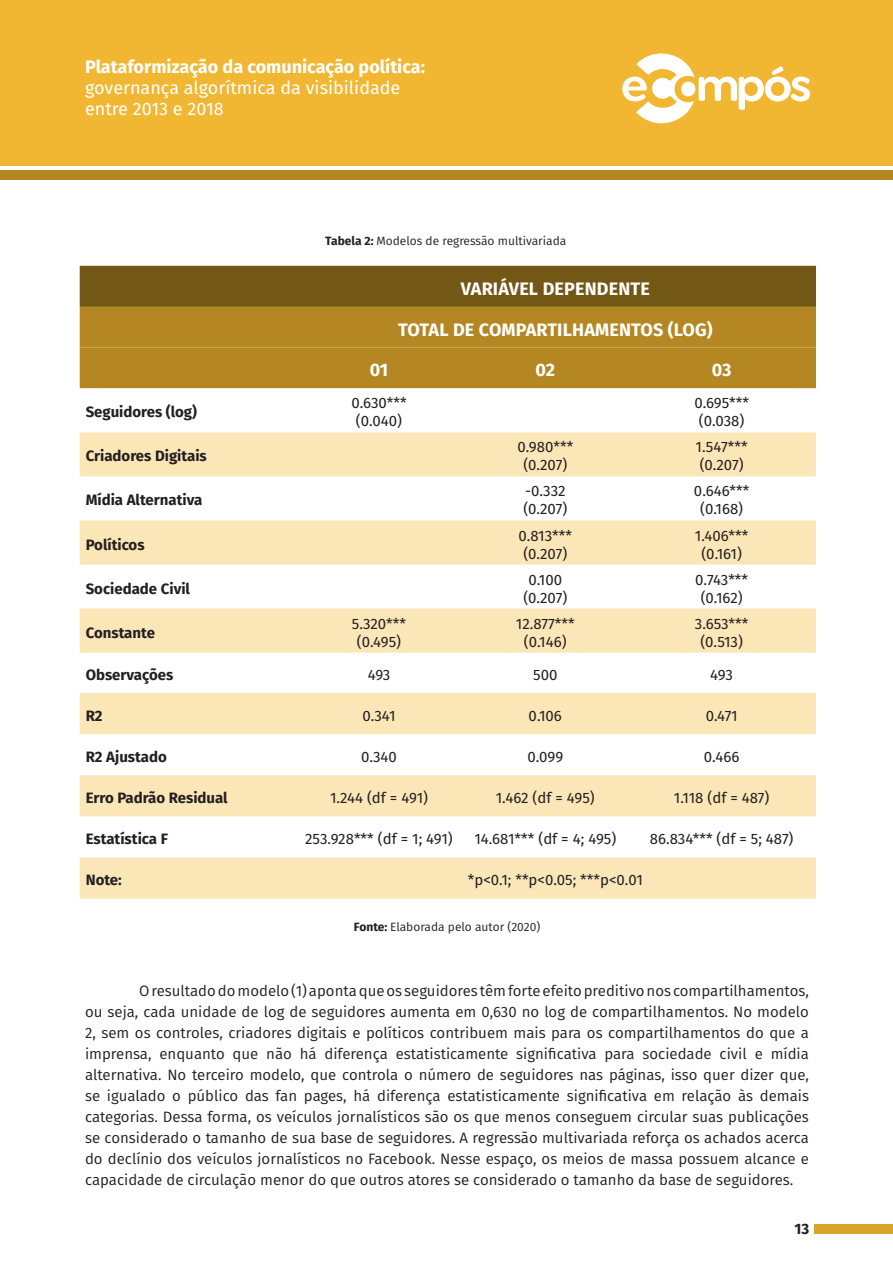
<style>
.page{position:relative;width:893px;height:1263px;background:#fff}
.page>*{position:absolute;margin:0;border:0;box-sizing:border-box;transform-origin:0 0}
.t1{font:700 18px "Fira Sans";color:#fff}
.t2{font:18px/21px "Fira Sans";color:#fff}
.Texto{font:15px/21px "Fira Sans";color:#231f20;text-align:justify}
.t3{font:15px "Fira Sans";color:#231f20}
.t4{font:700 15px "Fira Sans";color:#231f20}
.t5{font:12px "Fira Sans";color:#231f20}
.s1{font-weight:700}
</style>
<div class="page">
<div style="left:0;top:0;width:893px;height:166px;background:#f2b732"></div>
<div style="left:0;top:170px;width:893px;height:10px;background:#b48723"></div>
<div style="left:814px;top:1224px;width:79px;height:9px;background:#d9a42c"></div>
<svg style="left:622px;top:53px;width:188px;height:71px"></svg>
<svg style="left:80px;top:266px;width:736px;height:122px;background:#9e771e"></svg>
<svg style="left:80px;top:432px;width:736px;height:466px;fill:#fae6b7"></svg>
<p class="t1" style="left:85px;top:52px;width:341px">Plataformização da comunicação política:</p>
<p class="t2" style="left:85px;top:77px;width:317px">governança algorítmica da visibilidade entre 2013 e 2018</p>
<p class="t4" style="left:86px;top:400px;width:113px">Seguidores (log)</p>
<p class="t4" style="left:86px;top:444px;width:123px">Criadores Digitais</p>
<p class="t4" style="left:86px;top:488px;width:118px">Mídia Alternativa</p>
<p class="t4" style="left:86px;top:532px;width:60px">Políticos</p>
<p class="t4" style="left:86px;top:576px;width:106px">Sociedade Civil</p>
<p class="t4" style="left:86px;top:620px;width:71px">Constante</p>
<p class="t5" style="left:325px;top:232px;width:243px"><span class="s1">Tabela 2:</span> Modelos de regressão multivariada</p>
<p class="t1" style="left:461px;top:273px;width:191px">VARIÁVEL DEPENDENTE</p>
<p class="t1" style="left:398px;top:314px;width:316px">TOTAL DE COMPARTILHAMENTOS (LOG)</p>
<p class="t1" style="left:370px;top:355px;width:20px">01</p>
<p class="t1" style="left:535px;top:355px;width:21px">02</p>
<p class="t1" style="left:712px;top:355px;width:21px">03</p>
<p class="t3" style="left:351px;top:392px;width:57px">0.630***</p>
<p class="t3" style="left:356px;top:410px;width:48px">(0.040)</p>
<p class="t3" style="left:352px;top:612px;width:56px">5.320***</p>
<p class="t3" style="left:357px;top:630px;width:46px">(0.495)</p>
<p class="t3" style="left:517px;top:436px;width:57px">0.980***</p>
<p class="t3" style="left:523px;top:454px;width:45px">(0.207)</p>
<p class="t3" style="left:525px;top:480px;width:42px">-0.332</p>
<p class="t3" style="left:523px;top:498px;width:45px">(0.207)</p>
<p class="t3" style="left:518px;top:524px;width:55px">0.813***</p>
<p class="t3" style="left:523px;top:542px;width:45px">(0.207)</p>
<p class="t3" style="left:528px;top:568px;width:35px">0.100</p>
<p class="t3" style="left:523px;top:586px;width:45px">(0.207)</p>
<p class="t3" style="left:516px;top:612px;width:60px">12.877***</p>
<p class="t3" style="left:524px;top:630px;width:44px">(0.146)</p>
<p class="t3" style="left:694px;top:392px;width:56px">0.695***</p>
<p class="t3" style="left:699px;top:410px;width:47px">(0.038)</p>
<p class="t3" style="left:696px;top:436px;width:54px">1.547***</p>
<p class="t3" style="left:700px;top:454px;width:45px">(0.207)</p>
<p class="t3" style="left:694px;top:480px;width:57px">0.646***</p>
<p class="t3" style="left:700px;top:498px;width:44px">(0.168)</p>
<p class="t3" style="left:695px;top:524px;width:55px">1.406***</p>
<p class="t3" style="left:701px;top:542px;width:42px">(0.161)</p>
<p class="t3" style="left:695px;top:568px;width:55px">0.743***</p>
<p class="t3" style="left:701px;top:586px;width:43px">(0.162)</p>
<p class="t3" style="left:695px;top:612px;width:55px">3.653***</p>
<p class="t3" style="left:700px;top:630px;width:44px">(0.513)</p>
<p class="t4" style="left:86px;top:662px;width:89px">Observações</p>
<p class="t3" style="left:368px;top:663px;width:24px">493</p>
<p class="t3" style="left:533px;top:663px;width:26px">500</p>
<p class="t3" style="left:710px;top:663px;width:24px">493</p>
<p class="t4" style="left:86px;top:703px;width:19px">R2</p>
<p class="t3" style="left:362px;top:704px;width:35px">0.341</p>
<p class="t3" style="left:529px;top:704px;width:35px">0.106</p>
<p class="t3" style="left:706px;top:704px;width:33px">0.471</p>
<p class="t4" style="left:86px;top:744px;width:83px">R2 Ajustado</p>
<p class="t3" style="left:361px;top:745px;width:37px">0.340</p>
<p class="t3" style="left:527px;top:745px;width:37px">0.099</p>
<p class="t3" style="left:704px;top:745px;width:37px">0.466</p>
<p class="t4" style="left:86px;top:785px;width:143px">Erro Padrão Residual</p>
<p class="t3" style="left:330px;top:786px;width:99px">1.244 (df = 491)</p>
<p class="t3" style="left:496px;top:786px;width:101px">1.462 (df = 495)</p>
<p class="t3" style="left:674px;top:786px;width:97px">1.118 (df = 487)</p>
<p class="t4" style="left:86px;top:826px;width:84px">Estatística F</p>
<p class="t3" style="left:305px;top:827px;width:149px">253.928*** (df = 1; 491)</p>
<p class="t3" style="left:474px;top:827px;width:143px">14.681*** (df = 4; 495)</p>
<p class="t3" style="left:650px;top:827px;width:145px">86.834*** (df = 5; 487)</p>
<p class="t4" style="left:86px;top:867px;width:38px">Note:</p>
<p class="t3" style="left:468px;top:868px;width:176px">*p&lt;0.1; **p&lt;0.05; ***p&lt;0.01</p>
<p class="t5" style="left:354px;top:918px;width:188px"><span class="s1">Fonte:</span> Elaborada pelo autor (2020)</p>
<p class="Texto" style="left:85px;top:980px;width:725px;text-indent:54px">O resultado do modelo (1) aponta que os seguidores têm forte efeito preditivo nos compartilhamentos, ou seja, cada unidade de log de seguidores aumenta em 0,630 no log de compartilhamentos. No modelo 2, sem os controles, criadores digitais e políticos contribuem mais para os compartilhamentos do que a imprensa, enquanto que não há diferença estatisticamente significativa para sociedade civil e mídia alternativa. No terceiro modelo, que controla o número de seguidores nas páginas, isso quer dizer que, se igualado o público das fan pages, há diferença estatisticamente significativa em relação às demais categorias. Dessa forma, os veículos jornalísticos são os que menos conseguem circular suas publicações se considerado o tamanho de sua base de seguidores. A regressão multivariada reforça os achados acerca do declínio dos veículos jornalísticos no Facebook. Nesse espaço, os meios de massa possuem alcance e capacidade de circulação menor do que outros atores se considerado o tamanho da base de seguidores.</p>
<p class="t4" style="left:794px;top:1216px;width:16px">13</p>
</div>
